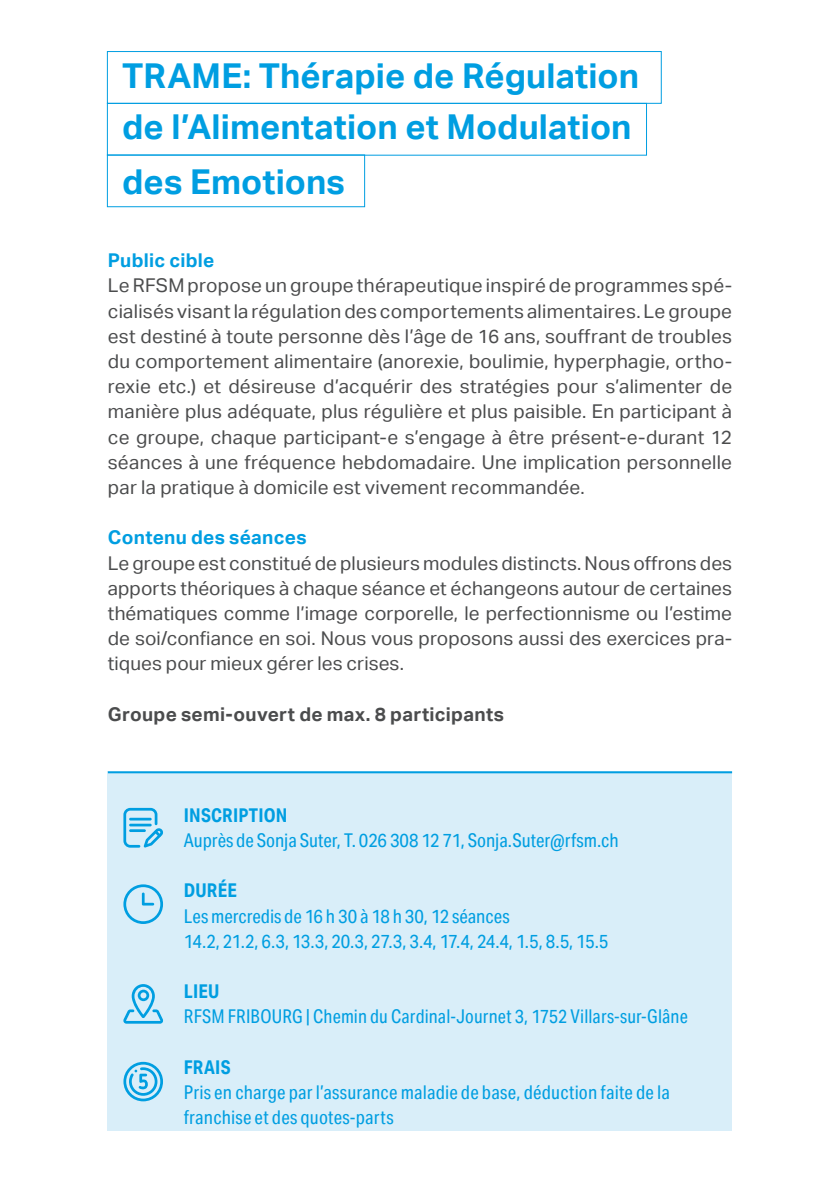
<style>
.page{position:relative;width:840px;height:1191px;background:#fff}
.page>*{position:absolute;margin:0;border:0;box-sizing:border-box;transform-origin:0 0}
.titre_2_barre_vide{font:700 34.2px "Aktiv Grotesk";color:#009ee1}
.texte_base_idéal___8_blocs___2_colonnes{font:19px/25.2px "Aktiv Grotesk";letter-spacing:.01em;color:#4b4c4d;text-align:justify}
.bloc_bas_condensed_9_5{font:19px/25.2px "Aktiv Grotesk Cd";letter-spacing:.005em;color:#009ee1}
.bloc_bas_condensed_9_5-2{font:19px "Aktiv Grotesk Cd";letter-spacing:-.035em;color:#009ee1}
.texte_base_idéal___8_blocs___2_colonnes-2{font:700 19px "Aktiv Grotesk";letter-spacing:.015em;color:#4b4c4d}
.texte_base_idéal___8_blocs___2_colonnes-3{font:700 19px "Aktiv Grotesk";letter-spacing:.015em;color:#009ee1}
.bloc_bas_condensed_9_5-3{font:700 19px "Aktiv Grotesk Cd";letter-spacing:.01em;color:#009ee1}
</style>
<div class="page">
<div style="left:107px;top:51px;width:554px;height:53px;border:1px solid #009ee1"></div>
<div style="left:107px;top:103px;width:539px;height:53px;border:1px solid #009ee1"></div>
<div style="left:107px;top:154px;width:258px;height:53px;border:1px solid #009ee1"></div>
<div style="left:108px;top:773px;width:623px;height:357px;background:#d9eef9"></div>
<hr style="left:108px;top:771px;width:623px;height:2px;background:#009ee1">
<svg style="left:123px;top:1061px;width:40px;height:40px;background:#87cfef"></svg>
<svg style="left:123px;top:884px;width:40px;height:40px;background:#a5dbf3"></svg>
<svg style="left:123px;top:808px;width:40px;height:39px;background:#8cd1f0"></svg>
<svg style="left:123px;top:984px;width:40px;height:39px;background:#99d6f1"></svg>
<p class="titre_2_barre_vide" style="left:122px;top:56px;width:518px">TRAME: Thérapie de Régulation</p>
<p class="titre_2_barre_vide" style="left:122px;top:107px;width:510px">de l’Alimentation et Modulation</p>
<p class="titre_2_barre_vide" style="left:122px;top:162px;width:224px">des Emotions</p>
<p class="texte_base_idéal___8_blocs___2_colonnes-3" style="left:108px;top:249px;width:108px">Public cible</p>
<p class="texte_base_idéal___8_blocs___2_colonnes" style="left:108px;top:273px;width:625px">Le RFSM propose un groupe thérapeutique inspiré de programmes spé&shy;cialisés visant la régulation des comportements alimentaires. Le groupe est destiné à toute personne dès l’âge de 16 ans, souffrant de troubles du comportement alimentaire (anorexie, boulimie, hyperphagie, ortho&shy;rexie etc.) et désireuse d’acquérir des stratégies pour s’alimenter de manière plus adéquate, plus régulière et plus paisible. En participant à ce groupe, chaque participant-e s’engage à être présent-e-durant 12 séances à une fréquence hebdomadaire. Une implication personnelle par la pratique à domicile est vivement recommandée.</p>
<p class="texte_base_idéal___8_blocs___2_colonnes-3" style="left:108px;top:527px;width:200px">Contenu des séances</p>
<p class="texte_base_idéal___8_blocs___2_colonnes" style="left:108px;top:550px;width:625px">Le groupe est constitué de plusieurs modules distincts. Nous offrons des apports théoriques à chaque séance et échangeons autour de certaines thématiques comme l’image corporelle, le perfectionnisme ou l’estime de soi/confiance en soi. Nous vous proposons aussi des exercices pra&shy;tiques pour mieux gérer les crises.</p>
<p class="texte_base_idéal___8_blocs___2_colonnes-2" style="left:108px;top:703px;width:397px">Groupe semi-ouvert de max. 8 participants</p>
<p class="bloc_bas_condensed_9_5-3" style="left:184px;top:803px;width:105px">INSCRIPTION</p>
<p class="bloc_bas_condensed_9_5" style="left:184px;top:827px;width:436px">Auprès de Sonja Suter, T. 026 308 12 71, Sonja.Suter@rfsm.ch</p>
<p class="bloc_bas_condensed_9_5-3" style="left:184px;top:879px;width:55px">DURÉE</p>
<p class="bloc_bas_condensed_9_5" style="left:184px;top:903px;width:327px">Les mercredis de 16 h 30 à 18 h 30, 12 séances</p>
<p class="bloc_bas_condensed_9_5-2" style="left:184px;top:929px;width:426px">14.2, 21.2, 6.3, 13.3, 20.3, 27.3, 3.4, 17.4, 24.4, 1.5, 8.5, 15.5</p>
<p class="bloc_bas_condensed_9_5-3" style="left:184px;top:979px;width:37px">LIEU</p>
<p class="bloc_bas_condensed_9_5" style="left:184px;top:1004px;width:505px">RFSM FRIBOURG | Chemin du Cardinal-Journet 3, 1752 Villars-sur-Glâne</p>
<p class="bloc_bas_condensed_9_5-3" style="left:184px;top:1055px;width:48px">FRAIS</p>
<p class="bloc_bas_condensed_9_5" style="left:184px;top:1079px;width:487px">Pris en charge par l’assurance maladie de base, déduction faite de la franchise et des quotes-parts</p>
</div>
